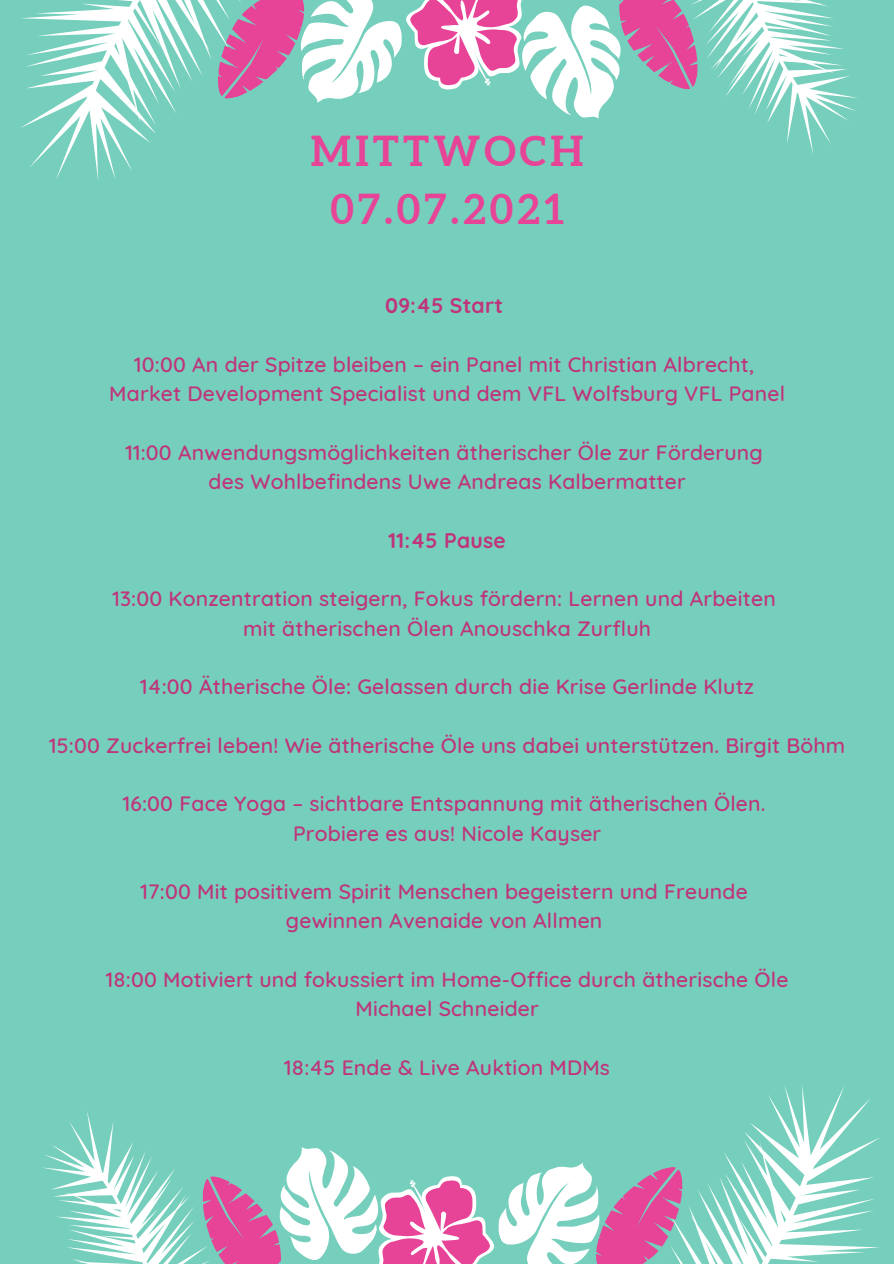
<style>
.page{position:relative;width:894px;height:1264px;background:#fff}
.page>*{position:absolute;margin:0;border:0;box-sizing:border-box;transform-origin:0 0}
.t1{font:700 41.25px "Aleo";letter-spacing:.1em;color:#e74397}
.t2{font:500 21.15px "Quicksand";letter-spacing:.01em;color:#bf347b}
.t3{font:700 21.15px "Quicksand";letter-spacing:.01em;color:#bf347b}
</style>
<div class="page">
<div style="left:0;top:0;width:893px;height:1263px;background:#76cfbc"></div>
<svg style="left:20px;top:0;width:183px;height:180px"></svg>
<svg style="left:203px;top:0;width:655px;height:154px"></svg>
<svg style="left:697px;top:1085px;width:183px;height:178px"></svg>
<svg style="left:43px;top:1112px;width:654px;height:151px"></svg>
<p class="t1" style="left:311px;top:128px;width:274px">MITTWOCH</p>
<p class="t1" style="left:330px;top:185px;width:235px">07.07.2021</p>
<p class="t3" style="left:385px;top:292px;width:119px">09:45 Start</p>
<p class="t2" style="left:134px;top:351px;width:621px">10:00 An der Spitze bleiben – ein Panel mit Christian Albrecht,</p>
<p class="t2" style="left:109px;top:380px;width:677px">Market Development Specialist und dem VFL Wolfsburg VFL Panel</p>
<p class="t2" style="left:125px;top:438px;width:638px">11:00 Anwendungsmöglichkeiten ätherischer Öle zur Förderung</p>
<p class="t2" style="left:208px;top:468px;width:478px">des Wohlbefindens Uwe Andreas Kalbermatter</p>
<p class="t3" style="left:388px;top:526px;width:119px">11:45 Pause</p>
<p class="t2" style="left:112px;top:585px;width:664px">13:00 Konzentration steigern, Fokus fördern: Lernen und Arbeiten</p>
<p class="t2" style="left:243px;top:614px;width:409px">mit ätherischen Ölen Anouschka Zurfluh</p>
<p class="t2" style="left:140px;top:673px;width:615px">14:00 Ätherische Öle: Gelassen durch die Krise Gerlinde Klutz</p>
<p class="t2" style="left:49px;top:731px;width:797px">15:00 Zuckerfrei leben! Wie ätherische Öle uns dabei unterstützen. Birgit Böhm</p>
<p class="t2" style="left:123px;top:790px;width:644px">16:00 Face Yoga – sichtbare Entspannung mit ätherischen Ölen.</p>
<p class="t2" style="left:293px;top:819px;width:310px">Probiere es aus! Nicole Kayser</p>
<p class="t2" style="left:140px;top:878px;width:608px">17:00 Mit positivem Spirit Menschen begeistern und Freunde</p>
<p class="t2" style="left:286px;top:907px;width:318px">gewinnen Avenaide von Allmen</p>
<p class="t2" style="left:106px;top:965px;width:684px">18:00 Motiviert und fokussiert im Home-Office durch ätherische Öle</p>
<p class="t2" style="left:355px;top:995px;width:185px">Michael Schneider</p>
<p class="t2" style="left:284px;top:1053px;width:327px">18:45 Ende &amp; Live Auktion MDMs</p>
</div>
